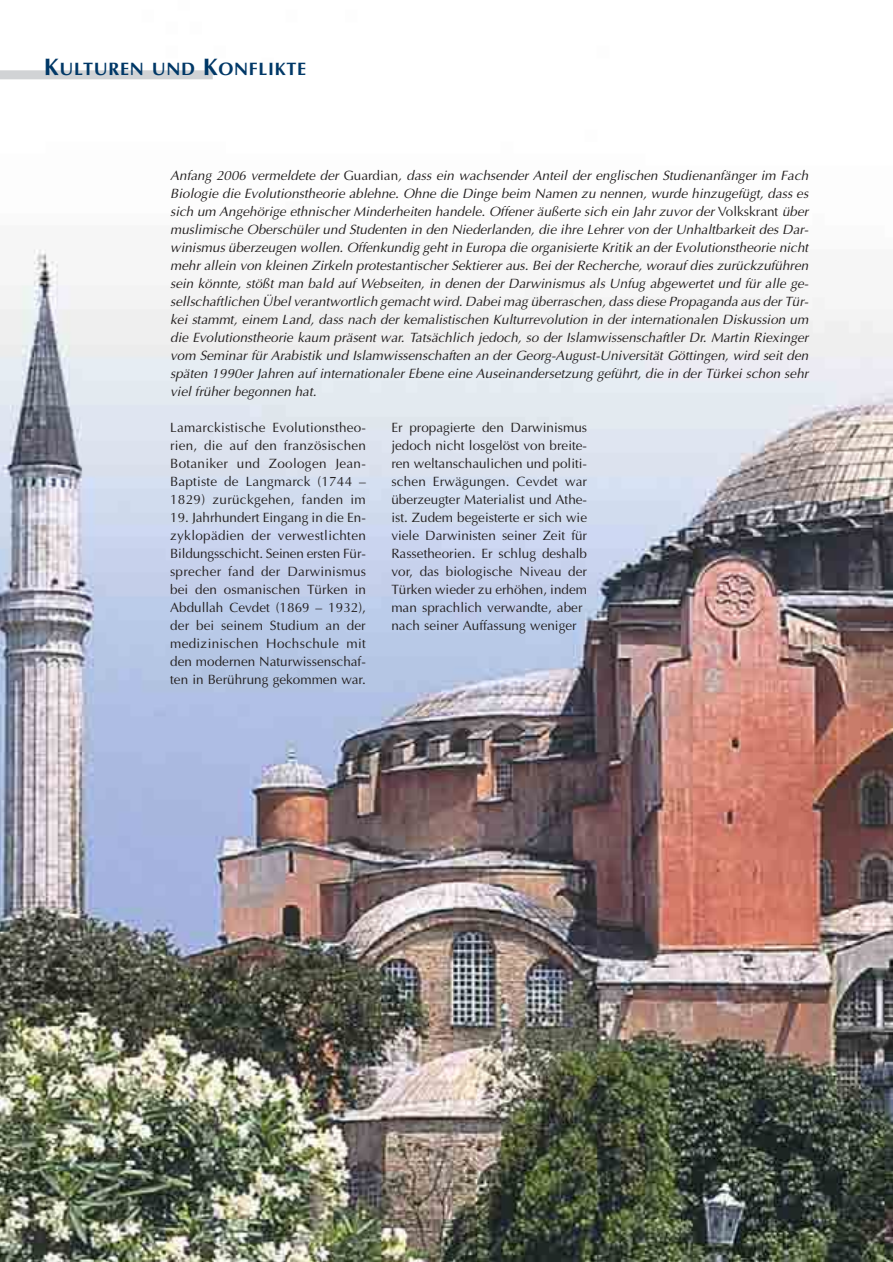
<style>
.page{position:relative;width:893px;height:1262px;background:#fff}
.page>*{position:absolute;margin:0;border:0;box-sizing:border-box;transform-origin:0 0}
.t1{font:700 18px "Optima";letter-spacing:.035em;color:#003867}
.t2{font:italic 13.5px/18px "Optima";color:#231f1f;text-align:justify}
.t3{font:13.5px/18px "Optima";color:#231f1f;text-align:justify}
.s1{font-size:24px}
.s2{font-style:normal}
</style>
<div class="page">
<img style="left:0;top:79px;width:892px;height:1182px">
<div style="left:0;top:70px;width:213px;height:9px;background:#d1d3d5"></div>
<h1 class="t1" style="left:44px;top:61px;width:263px"><span class="s1">K</span>ULTUREN UND <span class="s1">K</span>ONFLIKTE</h1>
<p class="t2" style="left:170px;top:168px;width:639px">Anfang 2006 vermeldete der <span class="s2">Guardian</span>, dass ein wachsender Anteil der englischen Studienanfänger im Fach Biologie die Evolutionstheorie ablehne. Ohne die Dinge beim Namen zu nennen, wurde hinzugefügt, dass es sich um Angehörige ethnischer Minderheiten handele. Offener äußerte sich ein Jahr zuvor der <span class="s2">Volkskrant</span> über muslimische Oberschüler und Studenten in den Niederlanden, die ihre Lehrer von der Unhaltbarkeit des Dar&shy;winismus überzeugen wollen. Offenkundig geht in Europa die organisierte Kritik an der Evolutionstheorie nicht mehr allein von kleinen Zirkeln protestantischer Sektierer aus. Bei der Recherche, worauf dies zurückzuführen sein könnte, stößt man bald auf Webseiten, in denen der Darwinismus als Unfug abgewertet und für alle ge&shy;sellschaftlichen Übel verantwortlich gemacht wird. Dabei mag überraschen, dass diese Propaganda aus der Tür&shy;kei stammt, einem Land, dass nach der kemalistischen Kulturrevolution in der internationalen Diskussion um die Evolutionstheorie kaum präsent war. Tatsächlich jedoch, so der Islamwissenschaftler Dr. Martin Riexinger vom Seminar für Arabistik und Islamwissenschaften an der Georg-August-Universität Göttingen, wird seit den späten 1990er Jahren auf internationaler Ebene eine Auseinandersetzung geführt, die in der Türkei schon sehr viel früher begonnen hat.</p>
<p class="t3" style="left:391px;top:420px;width:197px;text-align:left">Er propagierte den Darwinismus jedoch nicht losgelöst von breite&shy;ren weltanschaulichen und politi&shy;schen Erwägungen. Cevdet war überzeugter Materialist und Athe&shy;ist. Zudem begeisterte er sich wie viele Darwinisten seiner Zeit für Rassetheorien. Er schlug deshalb vor, das biologische Niveau der Türken wieder zu erhöhen, indem man sprachlich verwandte, aber nach seiner Auffassung weniger</p>
<p class="t3" style="left:170px;top:420px;width:197px">Lamarckistische Evolutionstheo&shy;rien, die auf den französischen Botaniker und Zoologen Jean-Baptiste de Langmarck (1744 – 1829) zurückgehen, fanden im</p>
<p class="t3" style="left:170px;top:510px;width:197px">19. Jahrhundert Eingang in die En&shy;zyklopädien der verwestlichten Bildungsschicht. Seinen ersten Für&shy;sprecher fand der Darwinismus bei den osmanischen Türken in Abdullah Cevdet (1869 – 1932), der bei seinem Studium an der medizinischen Hochschule mit den modernen Naturwissenschaf&shy;ten in Berührung gekommen war.</p>
</div>
